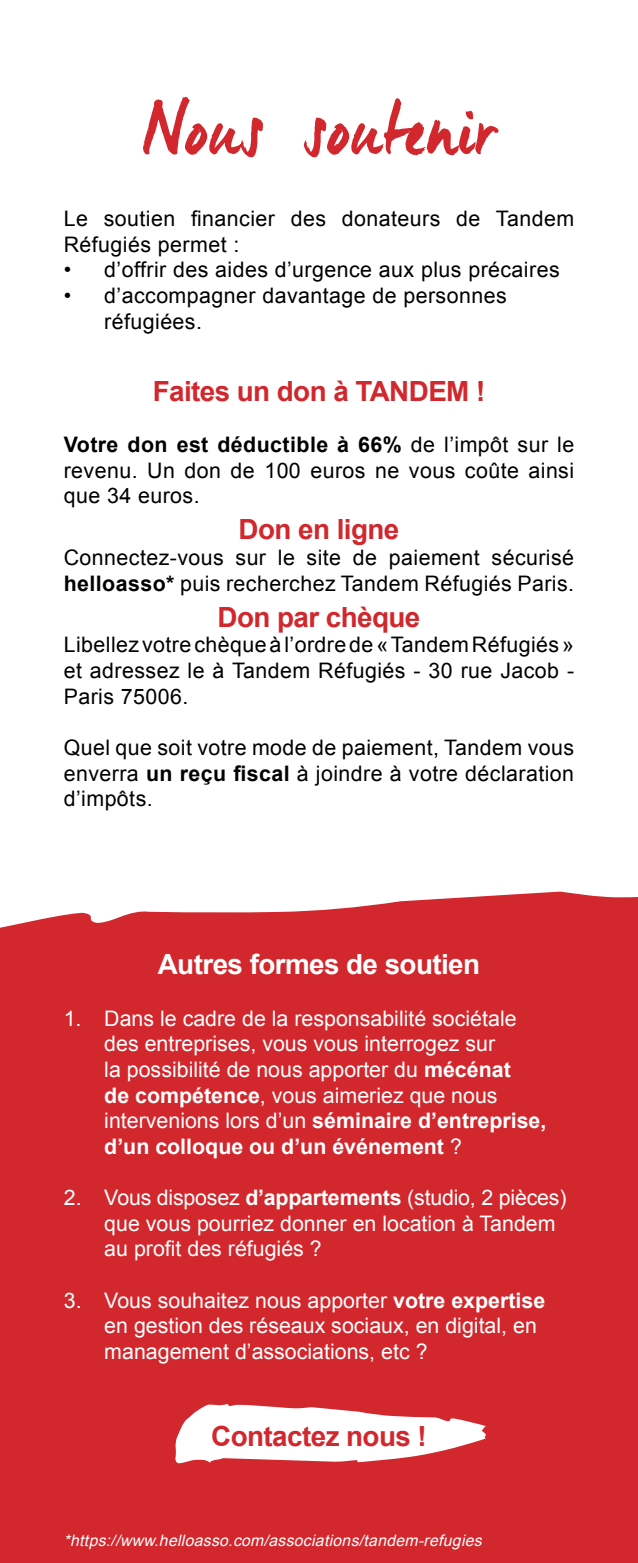
<style>
.page{position:relative;width:638px;height:1563px;background:#fff}
.page>*{position:absolute;margin:0;border:0;box-sizing:border-box;transform-origin:0 0}
.t1{font:700 27.9px "Arial";letter-spacing:-.02em;color:#d1272d}
.t2{font:700 27.9px "Arial";letter-spacing:-.02em;color:#fff}
.t3{font:21.38px/25.7px "Arial";letter-spacing:.02em;color:#000}
.t4{font:21.38px/25.7px "Arial";color:#fff}
.t5{font:italic 15.75px "Arial";color:#fff}
.s1{font-weight:700}
</style>
<div class="page">
<svg style="left:0;top:891px;width:638px;height:90px;fill:#d1272d"></svg>
<div style="left:0;top:981px;width:638px;height:582px;background:#d1272d"></div>
<svg style="left:143px;top:97px;width:356px;height:60px"></svg>
<svg style="left:175px;top:1404px;width:311px;height:59px"></svg>
<p class="t3" style="left:64px;top:206px;width:512px">Le soutien financier des donateurs de Tandem<br>Réfugiés permet :</p>
<p class="t3" style="left:64px;top:259px;width:497px">• d’offrir des aides d’urgence aux plus précaires</p>
<p class="t3" style="left:104px;top:285px;width:404px;text-indent:-41px">• d’accompagner davantage de personnes réfugiées.</p>
<h1 class="t1" style="left:153px;top:380px;width:334px">Faites un don à TANDEM !</h1>
<p class="t3" style="left:64px;top:434px;width:512px;text-align:justify"><span class="s1">Votre don est déductible à 66%</span> de l’impôt sur le revenu. Un don de 100 euros ne vous coûte ainsi que 34 euros.</p>
<h1 class="t1" style="left:239px;top:519px;width:162px">Don en ligne</h1>
<p class="t3" style="left:64px;top:547px;width:512px">Connectez-vous sur le site de paiement sécurisé <span class="s1">helloasso*</span> puis recherchez Tandem Réfugiés Paris.</p>
<h1 class="t1" style="left:218px;top:606px;width:204px">Don par chèque</h1>
<p class="t3" style="left:64px;top:634px;width:512px;text-align:justify">Libellez votre chèque à l’ordre de « Tandem Réfugiés » et adressez le à Tandem Réfugiés - 30 rue Jacob - Paris 75006.</p>
<p class="t3" style="left:64px;top:736px;width:512px;text-align:justify">Quel que soit votre mode de paiement, Tandem vous enverra <span class="s1">un reçu fiscal</span> à joindre à votre déclaration d’impôts.</p>
<h1 class="t2" style="left:158px;top:954px;width:324px">Autres formes de soutien</h1>
<p class="t4" style="left:104px;top:1007px;width:443px;text-indent:-41px">1. Dans le cadre de la responsabilité sociétale des entreprises, vous vous interrogez sur<br>la possibilité de nous apporter du <span class="s1">mécénat<br>de compétence</span>, vous aimeriez que nous intervenions lors d’un <span class="s1">séminaire d’entreprise, d’un colloque ou d’un événement</span> ?</p>
<p class="t4" style="left:104px;top:1186px;width:463px;text-indent:-41px">2. Vous disposez <span class="s1">d’appartements</span> (studio, 2 pièces) que vous pourriez donner en location à Tandem au profit des réfugiés ?</p>
<p class="t4" style="left:104px;top:1289px;width:442px;text-indent:-41px">3. Vous souhaitez nous apporter <span class="s1">votre expertise </span>en gestion des réseaux sociaux, en digital, en management d’associations, etc ?</p>
<h1 class="t1" style="left:211px;top:1426px;width:217px">Contactez nous !</h1>
<p class="t5" style="left:64px;top:1534px;width:423px">*https://www.helloasso.com/associations/tandem-refugies</p>
</div>
